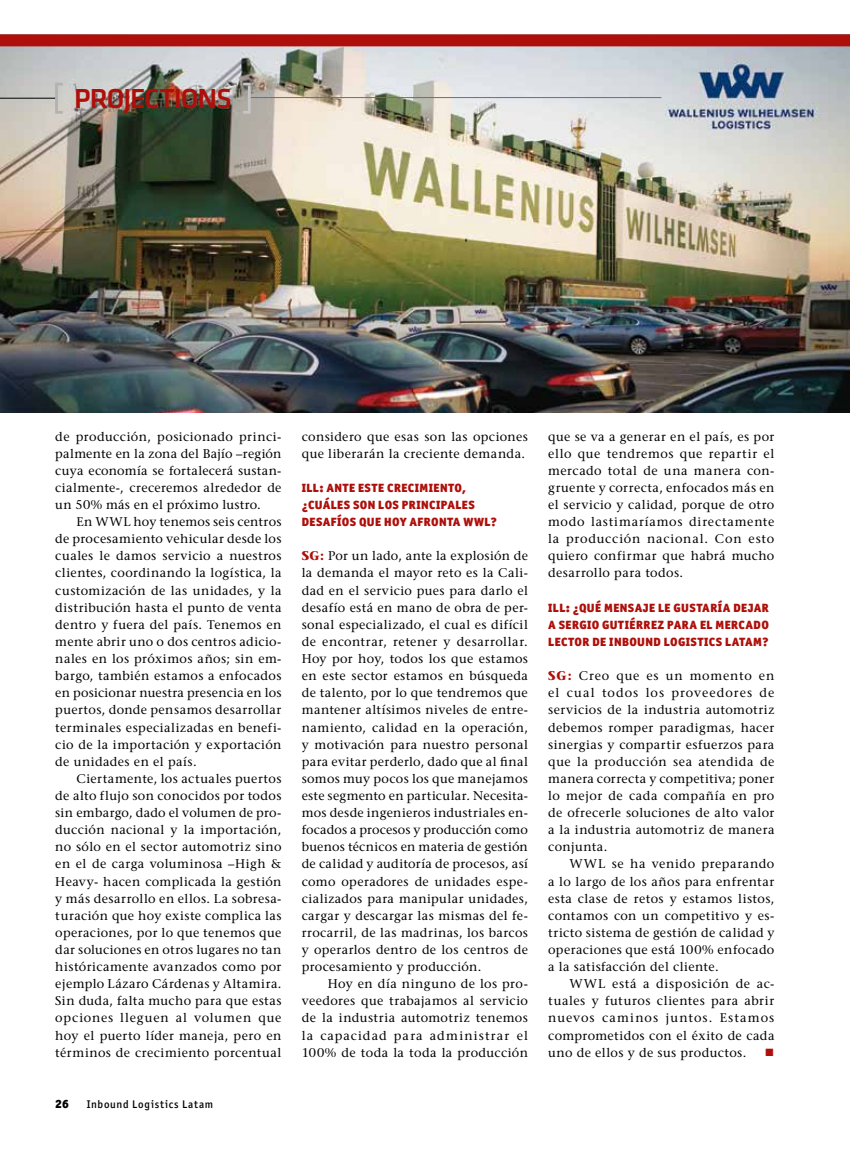
<style>
.page{position:relative;width:851px;height:1149px;background:#fff}
.page>*{position:absolute;margin:0;border:0;box-sizing:border-box;transform-origin:0 0}
.t1{font:500 28.5px "Klavika";letter-spacing:-.035em;color:#ae0f0a}
.t2{font:500 12.6px/17.1px "Stone Serif Std";letter-spacing:.03em;color:#000;text-align:justify}
.t3{font:900 12px/17.1px "Officina Sans ITC Std";letter-spacing:.03em;color:#ae0f0a}
.t4{font:900 12px "Officina Sans ITC Std";color:#000}
.t5{font:500 11.1px "Officina Sans ITC Std";letter-spacing:.065em;color:#000}
.s1{font-weight:700;color:#ae0f0a}
</style>
<div class="page">
<img style="left:0;top:46px;width:849px;height:366px">
<hr style="left:250px;top:97px;width:411px;height:1px;background:#706f6f">
<div style="left:0;top:34px;width:849px;height:12px;background:#ae0f0a"></div>
<svg style="left:55px;top:83px;width:8px;height:31px"></svg>
<hr style="left:0;top:98px;width:55px;height:1px;background:#000">
<svg style="left:243px;top:83px;width:8px;height:31px"></svg>
<h1 class="t1" style="left:74px;top:82px;width:159px">PROJECTIONS</h1>
<p class="t2" style="left:55px;top:427px;width:228px">de producción, posicionado princi&shy;palmente en la zona del Bajío –región cuya economía se fortalecerá sustan&shy;cialmente-, creceremos alrededor de un 50% más en el próximo lustro.</p>
<p class="t2" style="left:55px;top:513px;width:228px;text-indent:21px">En WWL hoy tenemos seis centros de procesamiento vehicular desde los cuales le damos servicio a nuestros clientes, coordinando la logística, la customización de las unidades, y la distribución hasta el punto de venta dentro y fuera del país. Tenemos en mente abrir uno o dos centros adicio&shy;nales en los próximos años; sin em&shy;bargo, también estamos a enfocados en posicionar nuestra presencia en los puertos, donde pensamos desarrollar terminales especializadas en benefi&shy;cio de la importación y exportación de unidades en el país.</p>
<p class="t2" style="left:55px;top:769px;width:228px;text-indent:21px">Ciertamente, los actuales puertos de alto flujo son conocidos por todos sin embargo, dado el volumen de pro&shy;ducción nacional y la importación, no sólo en el sector automotriz sino en el de carga voluminosa –High &amp; Heavy- hacen complicada la gestión y más desarrollo en ellos. La sobresa&shy;turación que hoy existe complica las operaciones, por lo que tenemos que dar soluciones en otros lugares no tan históricamente avanzados como por ejemplo Lázaro Cárdenas y Altamira.<br>Sin duda, falta mucho para que estas opciones lleguen al volumen que hoy el puerto líder maneja, pero en términos de crecimiento porcentual</p>
<p class="t4" style="left:55px;top:1095px;width:15px">26</p>
<p class="t5" style="left:87px;top:1097px;width:128px">Inbound Logistics Latam</p>
<p class="t2" style="left:302px;top:427px;width:228px">considero que esas son las opciones que liberarán la creciente demanda.</p>
<p class="t3" style="left:302px;top:479px;width:197px">ILL: ANTE ESTE CRECIMIENTO, ¿CUÁLES SON LOS PRINCIPALES<br>DESAFÍOS QUE HOY AFRONTA WWL?</p>
<p class="t2" style="left:302px;top:547px;width:228px"><span class="s1">SG:</span> Por un lado, ante la explosión de la demanda el mayor reto es la Cali&shy;dad en el servicio pues para darlo el desafío está en mano de obra de per&shy;sonal especializado, el cual es difícil de encontrar, retener y desarrollar.<br>Hoy por hoy, todos los que estamos en este sector estamos en búsqueda de talento, por lo que tendremos que mantener altísimos niveles de entre&shy;namiento, calidad en la operación, y motivación para nuestro personal para evitar perderlo, dado que al final somos muy pocos los que manejamos este segmento en particular. Necesita&shy;mos desde ingenieros industriales en&shy;focados a procesos y producción como buenos técnicos en materia de gestión de calidad y auditoría de procesos, así como operadores de unidades espe&shy;cializados para manipular unidades, cargar y descargar las mismas del fe&shy;rrocarril, de las madrinas, los barcos y operarlos dentro de los centros de procesamiento y producción.</p>
<p class="t2" style="left:302px;top:974px;width:228px;text-indent:26px">Hoy en día ninguno de los pro&shy;veedores que trabajamos al servicio de la industria automotriz tenemos la capacidad para administrar el 100% de toda la toda la producción</p>
<p class="t2" style="left:548px;top:427px;width:228px">que se va a generar en el país, es por ello que tendremos que repartir el mercado total de una manera con&shy;gruente y correcta, enfocados más en el servicio y calidad, porque de otro modo lastimaríamos directamente la producción nacional. Con esto quiero confirmar que habrá mucho desarrollo para todos.</p>
<p class="t3" style="left:548px;top:598px;width:222px;text-align:justify">ILL: ¿QUÉ MENSAJE LE GUSTARÍA DEJAR A SERGIO GUTIÉRREZ PARA EL MERCADO LECTOR DE INBOUND LOGISTICS LATAM?</p>
<p class="t2" style="left:548px;top:667px;width:228px"><span class="s1">SG:</span> Creo que es un momento en el cual todos los proveedores de servicios de la industria automotriz debemos romper paradigmas, hacer sinergias y compartir esfuerzos para que la producción sea atendida de manera correcta y competitiva; poner lo mejor de cada compañía en pro de ofrecerle soluciones de alto valor a la industria automotriz de manera conjunta.</p>
<p class="t2" style="left:548px;top:855px;width:228px;text-indent:21px">WWL se ha venido preparando a lo largo de los años para enfrentar esta clase de retos y estamos listos, contamos con un competitivo y es&shy;tricto sistema de gestión de calidad y operaciones que está 100% enfocado a la satisfacción del cliente.</p>
<p class="t2" style="left:548px;top:974px;width:228px;text-indent:21px">WWL está a disposición de ac&shy;tuales y futuros clientes para abrir nuevos caminos juntos. Estamos comprometidos con el éxito de cada uno de ellos y de sus productos.</p>
</div>
